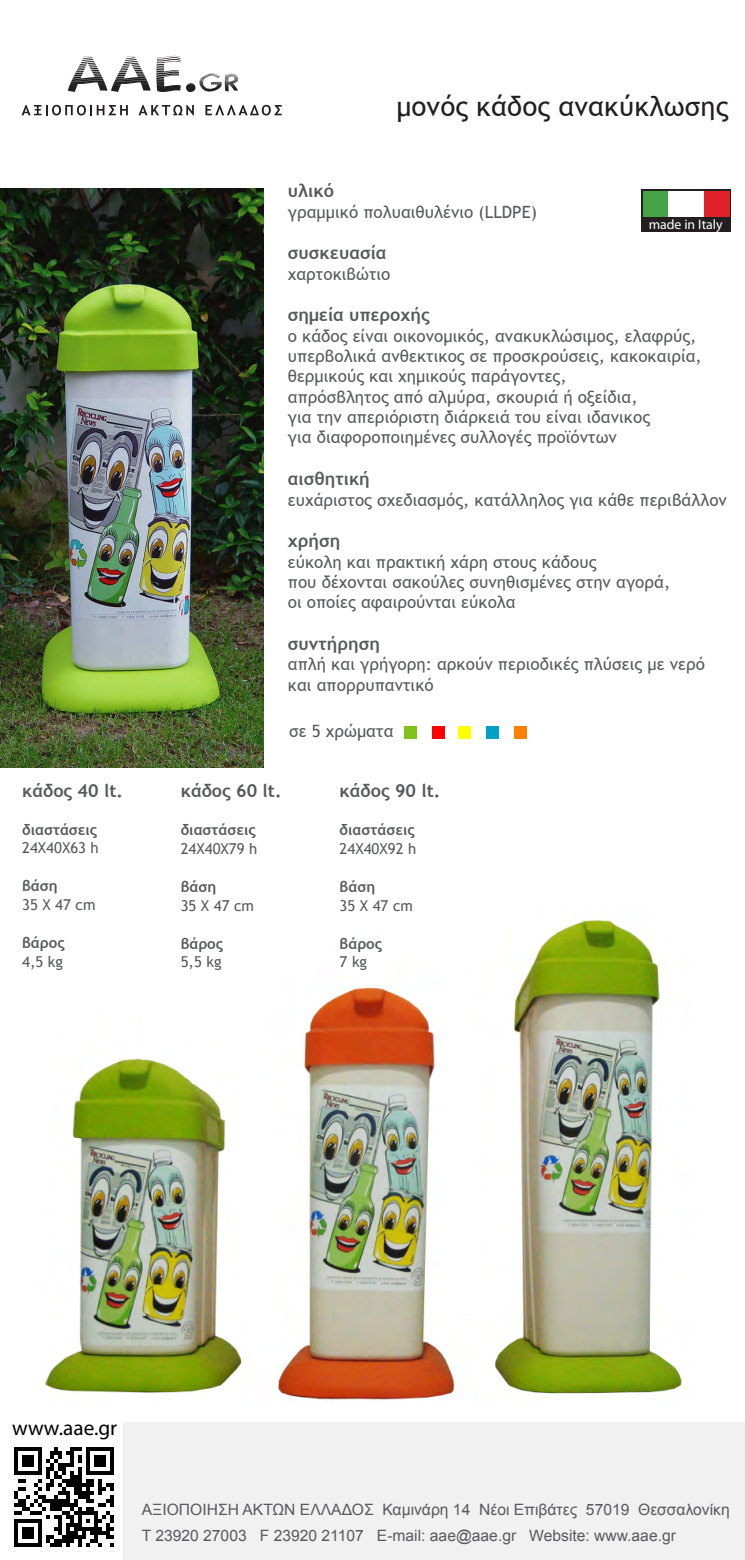
<style>
.page{position:relative;width:745px;height:1560px;background:#fff}
.page>*{position:absolute;margin:0;border:0;box-sizing:border-box;transform-origin:0 0}
.t1{font:27.5px "Trebuchet MS";color:#231f20}
.t2{font:21.25px "Myriad Pro";color:#000100}
.t3{font:700 17.88px "Trebuchet MS";color:#58595b}
.t4{font:16.88px/20.2px "Trebuchet MS";color:#58595b}
.t5{font:15.62px/26.2px "Arial";color:#5a5a5d}
.t6{font:15px "Trebuchet MS";color:#58595b}
.t7{font:700 15px "Trebuchet MS";color:#58595b}
.t8{font:13.75px "Myriad";color:#fff}
</style>
<div class="page">
<div style="left:404px;top:726px;width:13px;height:13px;background:#7fc31b"></div>
<div style="left:431px;top:726px;width:13px;height:13px;background:#f00"></div>
<div style="left:458px;top:726px;width:12px;height:13px;background:#ff0"></div>
<div style="left:486px;top:726px;width:13px;height:13px;background:#00a0c6"></div>
<div style="left:513px;top:726px;width:13px;height:13px;background:#ff7f00"></div>
<div style="left:641px;top:190px;width:89px;height:42px;background:#231f20"></div>
<div style="left:642px;top:191px;width:27px;height:25px;background:#44a447"></div>
<div style="left:702px;top:191px;width:27px;height:25px;background:#e02128"></div>
<div style="left:667px;top:191px;width:36px;height:25px;background:#fff"></div>
<div style="left:123px;top:1422px;width:621px;height:137px;background:#f1f1f1"></div>
<img style="left:14px;top:1447px;width:100px;height:100px">
<img style="left:45px;top:920px;width:637px;height:480px">
<img style="left:0;top:188px;width:263px;height:579px">
<svg style="left:68px;top:56px;width:82px;height:36px"></svg>
<svg style="left:156px;top:56px;width:82px;height:36px"></svg>
<svg style="left:22px;top:105px;width:106px;height:10px"></svg>
<svg style="left:138px;top:105px;width:56px;height:10px"></svg>
<svg style="left:205px;top:105px;width:76px;height:10px"></svg>
<p class="t3" style="left:22px;top:779px;width:102px">κάδος 40 lt.</p>
<p class="t7" style="left:22px;top:819px;width:76px">διαστάσεις</p>
<p class="t6" style="left:22px;top:839px;width:78px">24X40X63 h</p>
<p class="t7" style="left:22px;top:876px;width:37px">βάση</p>
<p class="t6" style="left:22px;top:896px;width:75px">35 Χ 47 cm</p>
<p class="t7" style="left:22px;top:933px;width:44px">βάρος</p>
<p class="t6" style="left:22px;top:952px;width:42px">4,5 kg</p>
<h1 class="t1" style="left:396px;top:90px;width:333px">μονός κάδος ανακύκλωσης</h1>
<p class="t3" style="left:287px;top:180px;width:48px">υλικό</p>
<p class="t4" style="left:287px;top:202px;width:250px">γραμμικό πολυαιθυλένιο (LLDPE)</p>
<p class="t3" style="left:287px;top:242px;width:100px">συσκευασία</p>
<p class="t4" style="left:287px;top:264px;width:104px">χαρτοκιβώτιο</p>
<p class="t3" style="left:287px;top:304px;width:143px">σημεία υπεροχής</p>
<p class="t4" style="left:287px;top:326px;width:415px">ο κάδος είναι οικονομικός, ανακυκλώσιμος, ελαφρύς, υπερβολικά ανθεκτικος σε προσκρούσεις, κακοκαιρία, θερμικούς και χημικούς παράγοντες,<br>απρόσβλητος από αλμύρα, σκουριά ή οξείδια,<br>για την απεριόριστη διάρκειά του είναι ιδανικος<br>για διαφοροποιημένες συλλογές προϊόντων</p>
<p class="t3" style="left:287px;top:467px;width:83px">αισθητική</p>
<p class="t4" style="left:287px;top:489px;width:440px">ευχάριστος σχεδιασμός, κατάλληλος για κάθε περιβάλλον</p>
<p class="t3" style="left:287px;top:530px;width:54px">χρήση</p>
<p class="t4" style="left:287px;top:551px;width:383px">εύκολη και πρακτική χάρη στους κάδους<br>που δέχονται σακούλες συνηθισμένες στην αγορά, οι οποίες αφαιρούνται εύκολα</p>
<p class="t3" style="left:287px;top:632px;width:94px">συντήρηση</p>
<p class="t4" style="left:287px;top:654px;width:418px">απλή και γρήγορη: αρκούν περιοδικές πλύσεις με νερό και απορρυπαντικό</p>
<p class="t4" style="left:289px;top:721px;width:106px">σε 5 χρώματα</p>
<p class="t8" style="left:648px;top:217px;width:75px">made in Italy</p>
<p class="t3" style="left:181px;top:779px;width:102px">κάδος 60 lt.</p>
<p class="t7" style="left:181px;top:820px;width:76px">διαστάσεις</p>
<p class="t6" style="left:181px;top:839px;width:78px">24Χ40Χ79 h</p>
<p class="t7" style="left:181px;top:877px;width:37px">βάση</p>
<p class="t6" style="left:181px;top:896px;width:75px">35 Χ 47 cm</p>
<p class="t7" style="left:181px;top:933px;width:44px">βάρος</p>
<p class="t6" style="left:181px;top:953px;width:42px">5,5 kg</p>
<p class="t3" style="left:339px;top:779px;width:102px">κάδος 90 lt.</p>
<p class="t7" style="left:339px;top:820px;width:76px">διαστάσεις</p>
<p class="t6" style="left:339px;top:839px;width:78px">24Χ40Χ92 h</p>
<p class="t7" style="left:339px;top:877px;width:37px">βάση</p>
<p class="t6" style="left:339px;top:896px;width:75px">35 Χ 47 cm</p>
<p class="t7" style="left:339px;top:933px;width:44px">βάρος</p>
<p class="t6" style="left:339px;top:953px;width:29px">7 kg</p>
<p class="t2" style="left:12px;top:1414px;width:106px">www.aae.gr</p>
<p class="t5" style="left:142px;top:1495px;width:589px">ΑΞΙΟΠΟΙΗΣΗ ΑΚΤΩΝ ΕΛΛΑΔΟΣ Καμινάρη 14 Νέοι Επιβάτες 57019 Θεσσαλονίκη<br>T 23920 27003 F 23920 21107 E-mail: aae@aae.gr Website: www.aae.gr</p>
</div>
